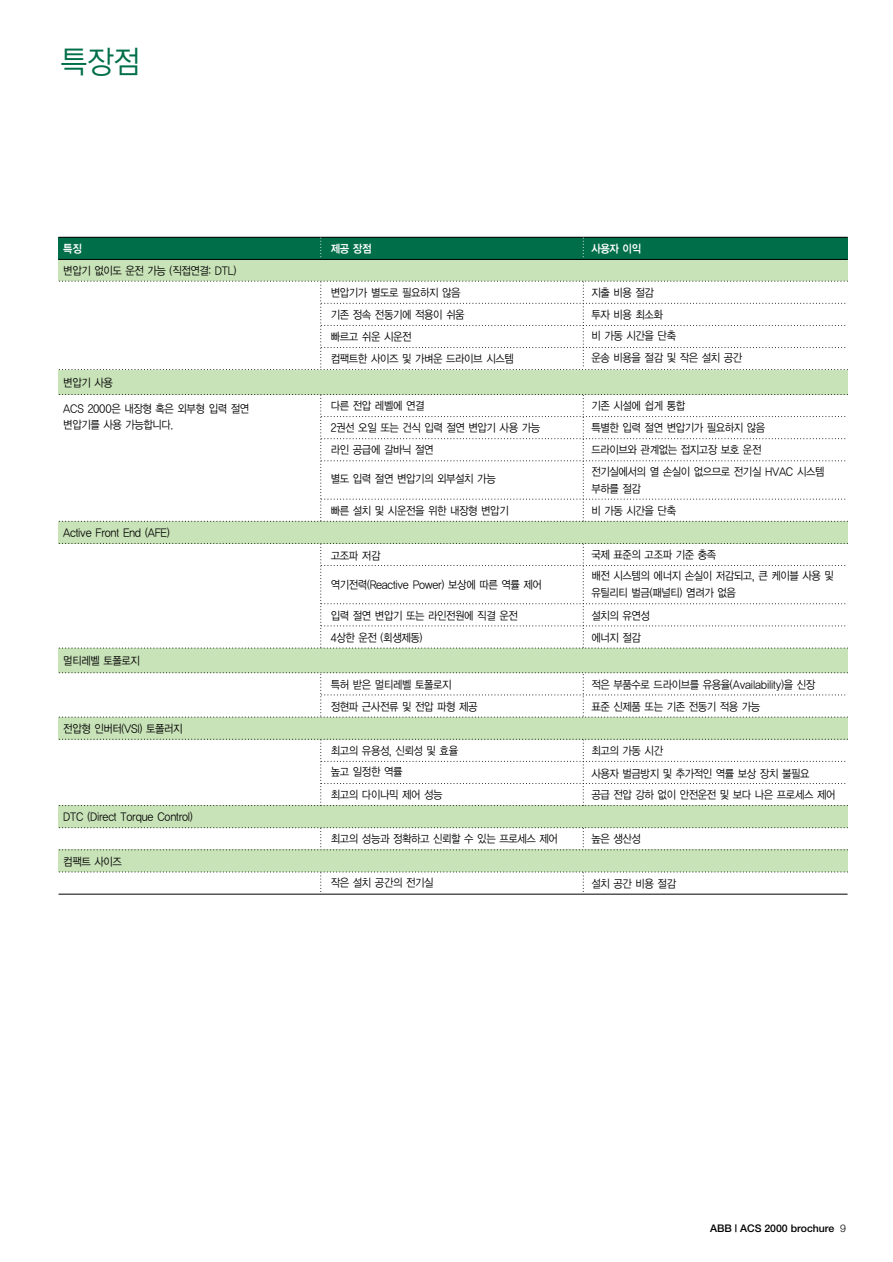
<style>
.page{position:relative;width:893px;height:1262px;background:#fff}
.page>*{position:absolute;margin:0;border:0;box-sizing:border-box;transform-origin:0 0}
.t1{font:31.5px "YGO12";color:#006f49;scale:.9 1}
.t2{font:11.25px/22.2px "YGO12";letter-spacing:-.11em;color:#000;scale:.9 1}
.t3{font:11.25px "YGO12";letter-spacing:-.09em;color:#000;scale:.9 1}
.t4{font:11.25px "YGO14";letter-spacing:-.105em;color:#fff;scale:.9 1}
.t5{font:500 10.5px "Helvetica Neue";color:#000}
.s1{font-weight:300}
</style>
<div class="page">
<div style="left:58px;top:805px;width:789px;height:22px;background:#c9e3b9"></div>
<div style="left:58px;top:850px;width:789px;height:22px;background:#c9e3b9"></div>
<svg style="left:59px;top:827px;width:788px;height:23px"></svg>
<hr style="left:58px;top:893px;width:789px;height:1px;background:#000">
<svg style="left:59px;top:871px;width:788px;height:23px"></svg>
<div style="left:58px;top:369px;width:789px;height:25px;background:#c9e3b9"></div>
<div style="left:58px;top:259px;width:789px;height:22px;background:#c9e3b9"></div>
<div style="left:58px;top:237px;width:789px;height:22px;background:#006f49"></div>
<hr style="left:58px;top:237px;width:789px;height:1px;background:#000">
<hr style="left:58px;top:259px;width:789px;height:1px;background:#000">
<div style="left:58px;top:521px;width:789px;height:22px;background:#c9e3b9"></div>
<svg style="left:320px;top:238px;width:1px;height:21px"></svg>
<svg style="left:59px;top:281px;width:788px;height:89px"></svg>
<svg style="left:59px;top:394px;width:788px;height:128px"></svg>
<div style="left:58px;top:648px;width:789px;height:25px;background:#c9e3b9"></div>
<svg style="left:59px;top:543px;width:788px;height:106px"></svg>
<div style="left:58px;top:717px;width:789px;height:22px;background:#c9e3b9"></div>
<svg style="left:59px;top:672px;width:788px;height:46px"></svg>
<svg style="left:59px;top:739px;width:788px;height:67px"></svg>
<svg style="left:583px;top:238px;width:1px;height:21px"></svg>
<h1 class="t1" style="left:60px;top:48px;width:91px">특장점</h1>
<p class="t4" style="left:63px;top:243px;width:23px">특징</p>
<p class="t4" style="left:330px;top:243px;width:47px">제공 장점</p>
<p class="t4" style="left:591px;top:243px;width:57px">사용자 이익</p>
<p class="t2" style="left:63px;top:260px;width:194px">변압기 없이도 운전 가능 (직접연결: DTL)</p>
<p class="t2" style="left:63px;top:372px;width:57px">변압기 사용</p>
<p class="t2" style="left:63px;top:401px;width:209px;line-height:16.5px">ACS 2000은 내장형 혹은 외부형 입력 절연 변압기를 사용 가능합니다.</p>
<p class="t2" style="left:63px;top:521px;width:120px">Active Front End (AFE)</p>
<p class="t2" style="left:63px;top:650px;width:87px">멀티레벨 토폴로지</p>
<p class="t2" style="left:63px;top:718px;width:135px">전압형 인버터(VSI) 토폴러지</p>
<p class="t3" style="left:63px;top:812px;width:146px">DTC (Direct Torque Control)</p>
<p class="t2" style="left:63px;top:851px;width:67px">컴팩트 사이즈</p>
<p class="t2" style="left:330px;top:282px;width:146px">변압기가 별도로 필요하지 않음</p>
<p class="t2" style="left:330px;top:304px;width:205px">기존 정속 전동기에 적용이 쉬움<br>빠르고 쉬운 시운전<br>컴팩트한 사이즈 및 가벼운 드라이브 시스템</p>
<p class="t2" style="left:330px;top:395px;width:235px">다른 전압 레벨에 연결<br>2권선 오일 또는 건식 입력 절연 변압기 사용 가능 라인 공급에 갈바닉 절연</p>
<p class="t2" style="left:330px;top:468px;width:185px">별도 입력 절연 변압기의 외부설치 가능</p>
<p class="t2" style="left:330px;top:500px;width:200px">빠른 설치 및 시운전을 위한 내장형 변압기</p>
<p class="t2" style="left:330px;top:545px;width:57px">고조파 저감</p>
<p class="t2" style="left:330px;top:574px;width:237px">역기전력(Reactive Power) 보상에 따른 역률 제어</p>
<p class="t2" style="left:330px;top:604px;width:210px">입력 절연 변압기 또는 라인전원에 직결 운전<br>4상한 운전 (회생제동)</p>
<p class="t2" style="left:591px;top:282px;width:170px;line-height:21.8px">지출 비용 절감<br>투자 비용 최소화<br>비 가동 시간을 단축<br>운송 비용을 절감 및 작은 설치 공간</p>
<p class="t2" style="left:591px;top:395px;width:261px">기존 시설에 쉽게 통합<br>특별한 입력 절연 변압기가 필요하지 않음<br>드라이브와 관계없는 접지고장 보호 운전<br>전기실에서의 열 손실이 없으므로 전기실 HVAC 시스템</p>
<p class="t2" style="left:591px;top:478px;width:96px;line-height:21.8px">부하를 절감<br>비 가동 시간을 단축</p>
<p class="t2" style="left:591px;top:544px;width:272px;line-height:21.3px">국제 표준의 고조파 기준 충족<br>배전 시스템의 에너지 손실이 저감되고, 큰 케이블 사용 및</p>
<p class="t2" style="left:591px;top:581px;width:163px">유틸리티 벌금(패널티) 염려가 없음 설치의 유연성<br>에너지 절감</p>
<p class="t2" style="left:330px;top:674px;width:165px">특허 받은 멀티레벨 토폴로지 정현파 근사전류 및 전압 파형 제공</p>
<p class="t2" style="left:591px;top:674px;width:251px">적은 부품수로 드라이브를 유용율(Availability)을 신장 표준 신제품 또는 기존 전동기 적용 가능</p>
<p class="t2" style="left:330px;top:740px;width:144px;line-height:21.3px">최고의 유용성, 신뢰성 및 효율 높고 일정한 역률</p>
<p class="t2" style="left:330px;top:784px;width:126px">최고의 다이나믹 제어 성능</p>
<p class="t2" style="left:591px;top:739px;width:244px;line-height:22.8px">최고의 가동 시간<br>사용자 벌금방지 및 추가적인 역률 보상 장치 불필요</p>
<p class="t2" style="left:591px;top:784px;width:273px">공급 전압 강하 없이 안전운전 및 보다 나은 프로세스 제어</p>
<p class="t2" style="left:330px;top:828px;width:254px">최고의 성능과 정확하고 신뢰할 수 있는 프로세스 제어</p>
<p class="t2" style="left:591px;top:828px;width:57px">높은 생산성</p>
<p class="t2" style="left:330px;top:872px;width:116px">작은 설치 공간의 전기실</p>
<p class="t2" style="left:591px;top:873px;width:96px">설치 공간 비용 절감</p>
<p class="t5" style="left:710px;top:1224px;width:137px">ABB | ACS 2000 brochure <span class="s1">9</span></p>
</div>
